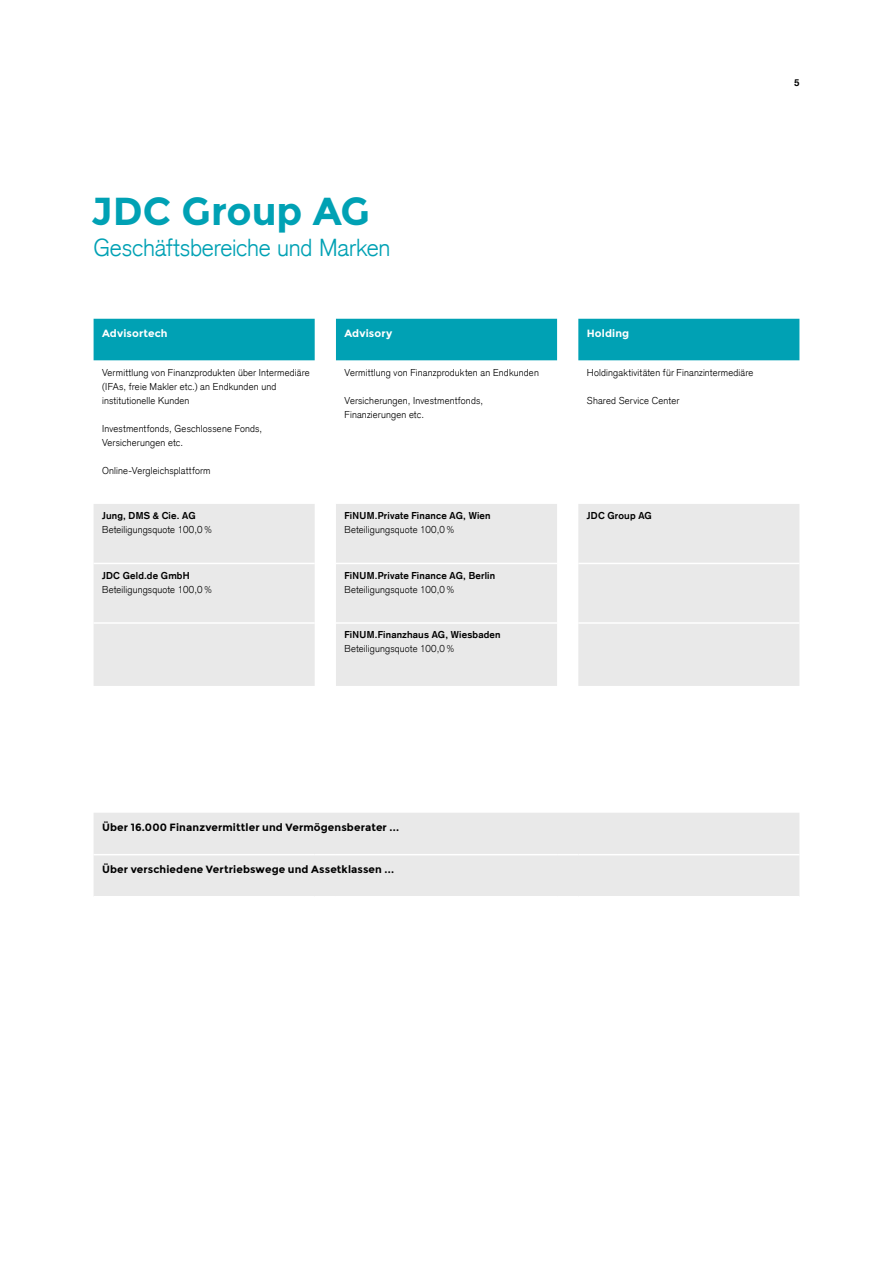
<style>
.page{position:relative;width:893px;height:1263px;background:#fff}
.page>*{position:absolute;margin:0;border:0;box-sizing:border-box;transform-origin:0 0}
.t1{font:700 39px "Montserrat";letter-spacing:-.005em;color:#00a1b4}
.t2{font:300 24px "Akzidenz Grotesk";letter-spacing:-.01em;color:#00a1b4}
.t3{font:700 10.5px "Montserrat";letter-spacing:.01em;color:#000}
.t4{font:700 10.5px "Montserrat";letter-spacing:.01em;color:#fff}
.t5{font:300 9.75px/14px "Akzidenz Grotesk";letter-spacing:.02em;color:#000}
.t6{font:700 9.75px "Akzidenz Grotesk";letter-spacing:.02em;color:#000}
</style>
<div class="page">
<div style="left:94px;top:319px;width:705px;height:41px;background:#00a1b4"></div>
<div style="left:94px;top:504px;width:705px;height:182px;background:#e9e9e9"></div>
<div style="left:94px;top:813px;width:705px;height:83px;background:#e9e9e9"></div>
<hr style="left:94px;top:563px;width:221px;height:1px;background:#fff">
<hr style="left:336px;top:563px;width:221px;height:1px;background:#fff">
<hr style="left:578px;top:563px;width:221px;height:1px;background:#fff">
<hr style="left:94px;top:622px;width:221px;height:2px;background:#fff">
<hr style="left:336px;top:622px;width:221px;height:2px;background:#fff">
<hr style="left:578px;top:622px;width:221px;height:2px;background:#fff">
<hr style="left:94px;top:854px;width:221px;height:1px;background:#fff">
<svg style="left:315px;top:854px;width:21px;height:1px"></svg>
<hr style="left:336px;top:854px;width:221px;height:1px;background:#fff">
<svg style="left:557px;top:854px;width:21px;height:1px"></svg>
<hr style="left:578px;top:854px;width:221px;height:1px;background:#fff">
<p class="t6" style="left:794px;top:76px;width:7px">5</p>
<h1 class="t1" style="left:91px;top:188px;width:280px">JDC Group AG</h1>
<h2 class="t2" style="left:94px;top:232px;width:299px">Geschäftsbereiche und Marken</h2>
<p class="t4" style="left:102px;top:327px;width:67px">Advisortech</p>
<p class="t4" style="left:344px;top:327px;width:49px">Advisory</p>
<p class="t4" style="left:587px;top:327px;width:44px">Holding</p>
<p class="t5" style="left:102px;top:365px;width:209px">Vermittlung von Finanzprodukten über Intermediäre (IFAs, freie Makler etc.) an Endkunden und institutionelle Kunden</p>
<p class="t5" style="left:102px;top:421px;width:162px">Investmentfonds, Geschlossene Fonds,<br>Versicherungen etc.</p>
<p class="t5" style="left:102px;top:463px;width:110px">Online-Vergleichsplattform</p>
<p class="t5" style="left:587px;top:365px;width:168px">Holdingaktivitäten für Finanzintermediäre</p>
<p class="t5" style="left:587px;top:393px;width:94px">Shared Service Center</p>
<p class="t5" style="left:344px;top:365px;width:196px">Vermittlung von Finanzprodukten an Endkunden</p>
<p class="t5" style="left:344px;top:393px;width:140px">Versicherungen, Investmentfonds,<br>Finanzierungen etc.</p>
<p class="t6" style="left:102px;top:510px;width:95px">Jung, DMS &amp; Cie. AG</p>
<p class="t5" style="left:102px;top:523px;width:112px">Beteiligungsquote 100,0%</p>
<p class="t6" style="left:102px;top:570px;width:89px">JDC Geld.de GmbH</p>
<p class="t5" style="left:102px;top:582px;width:112px">Beteiligungsquote 100,0%</p>
<p class="t6" style="left:344px;top:510px;width:148px">FiNUM.Private Finance AG, Wien</p>
<p class="t5" style="left:344px;top:523px;width:112px">Beteiligungsquote 100,0%</p>
<p class="t6" style="left:344px;top:570px;width:152px">FiNUM.Private Finance AG, Berlin</p>
<p class="t5" style="left:344px;top:582px;width:112px">Beteiligungsquote 100,0%</p>
<p class="t6" style="left:344px;top:629px;width:158px">FiNUM.Finanzhaus AG, Wiesbaden</p>
<p class="t5" style="left:344px;top:642px;width:112px">Beteiligungsquote 100,0%</p>
<p class="t6" style="left:587px;top:510px;width:66px">JDC Group AG</p>
<p class="t3" style="left:102px;top:821px;width:298px">Über 16.000 Finanzvermittler und Vermögensberater ...</p>
<p class="t3" style="left:102px;top:863px;width:293px">Über verschiedene Vertriebswege und Assetklassen ...</p>
</div>
